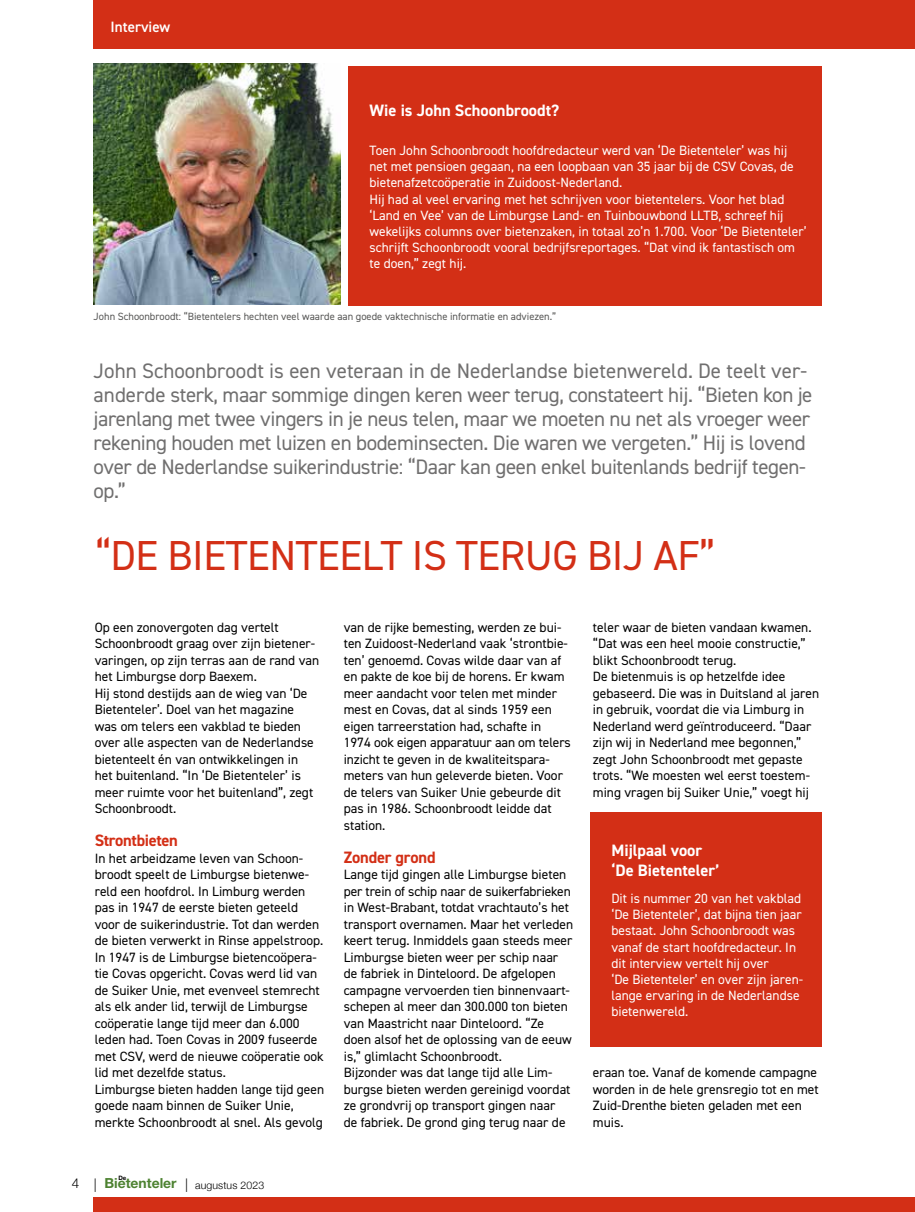
<style>
.page{position:relative;width:915px;height:1212px;background:#fff}
.page>*{position:absolute;margin:0;border:0;box-sizing:border-box;transform-origin:0 0}
.t1{font:42px "DIN2014";letter-spacing:-.01em;color:#d32f16}
.t2{font:21px/24px "DIN2014";letter-spacing:-.02em;color:#706f6f}
.t3{font:700 16.5px/19.8px "DIN2014";color:#fff}
.t4{font:700 16.5px "DIN2014";letter-spacing:-.02em;color:#d32f16}
.t5{font:600 15px "DIN2014";color:#fff}
.t6{font:700 13.95px "Helvetica Neue LT Std";color:#4d8231}
.t7{font:13.5px/16.5px "DIN2014";color:#000}
.t8{font:13.5px/16.2px "DIN2014";color:#fff}
.t9{font:10.5px "DIN2014";color:#575756}
.t10{font:300 10.5px "Helvetica Neue";letter-spacing:.01em;color:#000}
.t11{font:700 6px "Helvetica Neue LT Std";color:#000}
.s1{font-family:"Helvetica Neue";font-weight:300;font-size:13.5px;color:#000}
.s2{font-size:13.5px}
</style>
<div class="page">
<img style="left:94px;top:64px;width:246px;height:240px">
<div style="left:94px;top:0;width:820px;height:49px;background:#d32f16"></div>
<div style="left:94px;top:1197px;width:820px;height:15px;background:#d32f16"></div>
<div style="left:348px;top:66px;width:473px;height:239px;background:#d32f16"></div>
<div style="left:590px;top:812px;width:231px;height:235px;background:#d32f16"></div>
<p class="t5" style="left:111px;top:17px;width:61px">Interview</p>
<p class="t3" style="left:369px;top:100px;width:191px">Wie is John Schoonbroodt?</p>
<p class="t8" style="left:369px;top:142px;width:438px">Toen John Schoonbroodt hoofdredacteur werd van ‘De Bietenteler’ was hij net met pensioen gegaan, na een loopbaan van 35 jaar bij de CSV Covas, de bietenafzetcoöperatie in Zuidoost-Nederland.<br>Hij had al veel ervaring met het schrijven voor bietentelers. Voor het blad ‘Land en Vee’ van de Limburgse Land- en Tuinbouwbond LLTB, schreef hij wekelijks columns over bietenzaken, in totaal zo’n 1.700. Voor ‘De Bietenteler’ schrijft Schoonbroodt vooral bedrijfsreportages. “Dat vind ik fantastisch om te doen,” zegt hij.</p>
<p class="t9" style="left:94px;top:310px;width:464px">John Schoonbroodt: “Bietentelers hechten veel waarde aan goede vaktechnische informatie en adviezen.”</p>
<p class="t2" style="left:94px;top:358px;width:720px">John Schoonbroodt is een veteraan in de Nederlandse bietenwereld. De teelt ver&shy;anderde sterk, maar sommige dingen keren weer terug, constateert hij. “Bieten kon je jarenlang met twee vingers in je neus telen, maar we moeten nu net als vroeger weer rekening houden met luizen en bodeminsecten. Die waren we vergeten.” Hij is lovend over de Nederlandse suikerindustrie: “Daar kan geen enkel buitenlands bedrijf tegen&shy;op.”</p>
<h1 class="t1" style="left:95px;top:529px;width:621px">“DE BIETENTEELT IS TERUG BIJ AF”</h1>
<p class="t7" style="left:95px;top:618px;width:226px">Op een zonovergoten dag vertelt Schoonbroodt graag over zijn bietener&shy;varingen, op zijn terras aan de rand van het Limburgse dorp Baexem.<br>Hij stond destijds aan de wieg van ‘De Bietenteler’. Doel van het magazine was om telers een vakblad te bieden over alle aspecten van de Nederlandse bietenteelt én van ontwikkelingen in het buitenland. “In ‘De Bietenteler’ is meer ruimte voor het buitenland”, zegt Schoonbroodt.</p>
<p class="t4" style="left:95px;top:829px;width:85px">Strontbieten</p>
<p class="t7" style="left:95px;top:849px;width:231px">In het arbeidzame leven van Schoon&shy;broodt speelt de Limburgse bietenwe&shy;reld een hoofdrol. In Limburg werden pas in 1947 de eerste bieten geteeld voor de suikerindustrie. Tot dan werden de bieten verwerkt in Rinse appelstroop.<br>In 1947 is de Limburgse bietencoöpera&shy;tie Covas opgericht. Covas werd lid van de Suiker Unie, met evenveel stemrecht als elk ander lid, terwijl de Limburgse coöperatie lange tijd meer dan 6.000 leden had. Toen Covas in 2009 fuseerde met CSV, werd de nieuwe coöperatie ook lid met dezelfde status.<br>Limburgse bieten hadden lange tijd geen goede naam binnen de Suiker Unie, merkte Schoonbroodt al snel. Als gevolg</p>
<p class="t11" style="left:118px;top:1174px;width:9px">De</p>
<p class="t6" style="left:72px;top:1174px;width:106px"><span class="s1">4 |</span> Bietenteler</p>
<p class="t10" style="left:185px;top:1176px;width:80px"><span class="s2">|</span> augustus 2023</p>
<p class="t7" style="left:343px;top:618px;width:228px">van de rijke bemesting, werden ze bui&shy;ten Zuidoost-Nederland vaak ‘strontbie&shy;ten’ genoemd. Covas wilde daar van af en pakte de koe bij de horens. Er kwam meer aandacht voor telen met minder mest en Covas, dat al sinds 1959 een eigen tarreerstation had, schafte in 1974 ook eigen apparatuur aan om telers inzicht te geven in de kwaliteitspara&shy;meters van hun geleverde bieten. Voor de telers van Suiker Unie gebeurde dit pas in 1986. Schoonbroodt leidde dat station.</p>
<p class="t4" style="left:343px;top:846px;width:93px">Zonder grond</p>
<p class="t7" style="left:343px;top:866px;width:231px">Lange tijd gingen alle Limburgse bieten per trein of schip naar de suikerfabrieken in West-Brabant, totdat vrachtauto’s het transport overnamen. Maar het verleden keert terug. Inmiddels gaan steeds meer Limburgse bieten weer per schip naar de fabriek in Dinteloord. De afgelopen campagne vervoerden tien binnenvaart&shy;schepen al meer dan 300.000 ton bieten van Maastricht naar Dinteloord. “Ze doen alsof het de oplossing van de eeuw is,” glimlacht Schoonbroodt.<br>Bijzonder was dat lange tijd alle Lim&shy;burgse bieten werden gereinigd voordat ze grondvrij op transport gingen naar<br>de fabriek. De grond ging terug naar de</p>
<p class="t7" style="left:592px;top:618px;width:228px">teler waar de bieten vandaan kwamen. “Dat was een heel mooie constructie,” blikt Schoonbroodt terug.<br>De bietenmuis is op hetzelfde idee gebaseerd. Die was in Duitsland al jaren in gebruik, voordat die via Limburg in Nederland werd geïntroduceerd. “Daar zijn wij in Nederland mee begonnen,” zegt John Schoonbroodt met gepaste trots. “We moesten wel eerst toestem&shy;ming vragen bij Suiker Unie,” voegt hij</p>
<p class="t3" style="left:611px;top:840px;width:110px">Mijlpaal voor ‘De Bietenteler’</p>
<p class="t8" style="left:611px;top:890px;width:193px">Dit is nummer 20 van het vakblad ‘De Bietenteler’, dat bijna tien jaar bestaat. John Schoonbroodt was vanaf de start hoofdredacteur. In dit interview vertelt hij over<br>‘De Bietenteler’ en over zijn jaren&shy;lange ervaring in de Nederlandse bietenwereld.</p>
<p class="t7" style="left:592px;top:1064px;width:227px">eraan toe. Vanaf de komende campagne worden in de hele grensregio tot en met<br>Zuid-Drenthe bieten geladen met een muis.</p>
</div>
